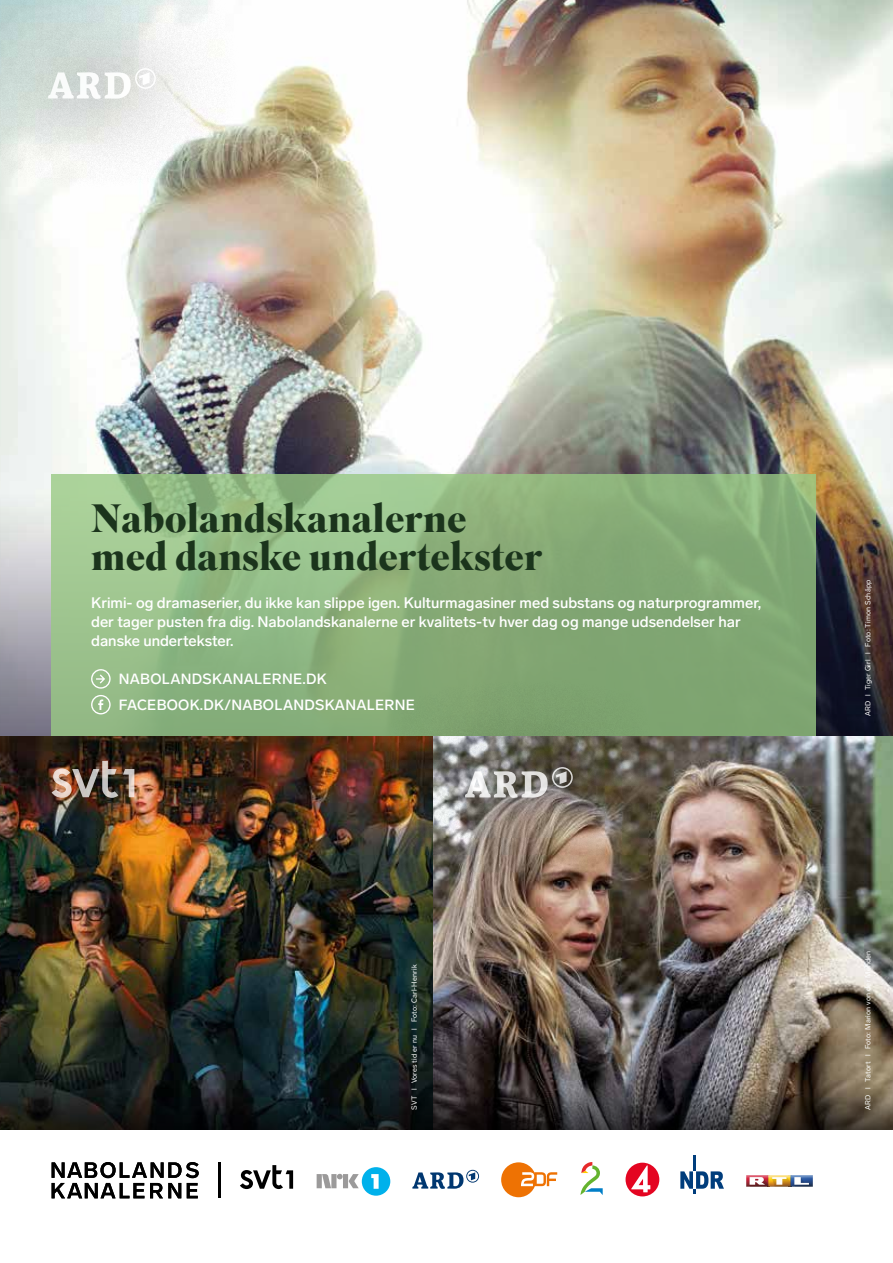
<style>
.page{position:relative;width:893px;height:1263px;background:#fff}
.page>*{position:absolute;margin:0;border:0;box-sizing:border-box;transform-origin:0 0}
.t1{font:700 39.45px/38px "Superior Title";color:#1b341c}
.t2{font:500 15px/19px "Lab Grotesque";color:#fff}
.t3{font:500 14.55px/26.2px "Lab Grotesque";letter-spacing:.02em;color:#fff}
.t4{font:7.35px "Lab Grotesque";letter-spacing:.02em;color:#fff}
</style>
<div class="page">
<img style="left:0;top:0;width:893px;height:403px">
<img style="left:0;top:403px;width:893px;height:333px">
<svg style="left:52px;top:474px;width:764px;height:262px;background:#8cb37e"></svg>
<svg style="left:91px;top:695px;width:20px;height:19px"></svg>
<svg style="left:91px;top:669px;width:20px;height:20px"></svg>
<img style="left:0;top:736px;width:434px;height:329px">
<img style="left:434px;top:736px;width:459px;height:329px">
<svg style="left:0;top:1065px;width:893px;height:65px;background:#2d2d2b"></svg>
<div style="left:626px;top:1163px;width:33px;height:33px;background:#e40521;border-radius:50%"></div>
<svg style="left:631px;top:1165px;width:19px;height:27px"></svg>
<svg style="left:746px;top:1175px;width:67px;height:12px"></svg>
<hr style="left:693px;top:1155px;width:3px;height:16px;background:#003d7c">
<svg style="left:680px;top:1171px;width:44px;height:22px"></svg>
<svg style="left:580px;top:1162px;width:23px;height:33px"></svg>
<div style="left:501px;top:1162px;width:35px;height:35px;background:#ee7203;border-radius:50%"></div>
<svg style="left:521px;top:1172px;width:36px;height:14px"></svg>
<svg style="left:412px;top:1170px;width:67px;height:19px"></svg>
<svg style="left:52px;top:1162px;width:147px;height:36px"></svg>
<hr style="left:218px;top:1162px;width:2px;height:36px;background:#000">
<svg style="left:240px;top:1165px;width:53px;height:24px"></svg>
<svg style="left:317px;top:1174px;width:42px;height:14px"></svg>
<div style="left:362px;top:1167px;width:28px;height:29px;background:#00b1eb;border-radius:50%"></div>
<svg style="left:371px;top:1174px;width:8px;height:15px"></svg>
<img style="left:52px;top:761px;width:82px;height:37px">
<div style="left:373px;top:675px;width:292px;height:217px;background:#000;opacity:.57"></div>
<svg style="left:465px;top:767px;width:108px;height:31px;background:#9f9d9a"></svg>
<div style="left:0;top:0;width:248px;height:193px;background:#000;opacity:.57"></div>
<svg style="left:48px;top:68px;width:108px;height:31px"></svg>
<svg style="left:887px;top:0;width:6px;height:4px"></svg>
<h1 class="t1" style="left:91px;top:501px;width:453px">Nabolandskanalerne med danske undertekster</h1>
<p class="t2" style="left:91px;top:593px;width:672px">Krimi- og dramaserier, du ikke kan slippe igen. Kulturmagasiner med substans og naturprogrammer, der tager pusten fra dig. Nabolandskanalerne er kvalitets-tv hver dag og mange udsendelser har danske undertekster.</p>
<p class="t3" style="left:119px;top:665px;width:298px">NABOLANDSKANALERNE.DK<br>FACEBOOK.DK/NABOLANDSKANALERNE</p>
<p class="t4" style="left:410px;top:1110px;width:147px;rotate:-90deg">SVT l Vores tid er nu l Foto: Carl-Henrik</p>
<p class="t4" style="left:864px;top:716px;width:138px;rotate:-90deg">ARD l Tiger Girl l Foto: Timon Schäpp</p>
<p class="t4" style="left:864px;top:1110px;width:160px;rotate:-90deg">ARD l Tatort l Foto: Marion von der Mehden</p>
</div>
